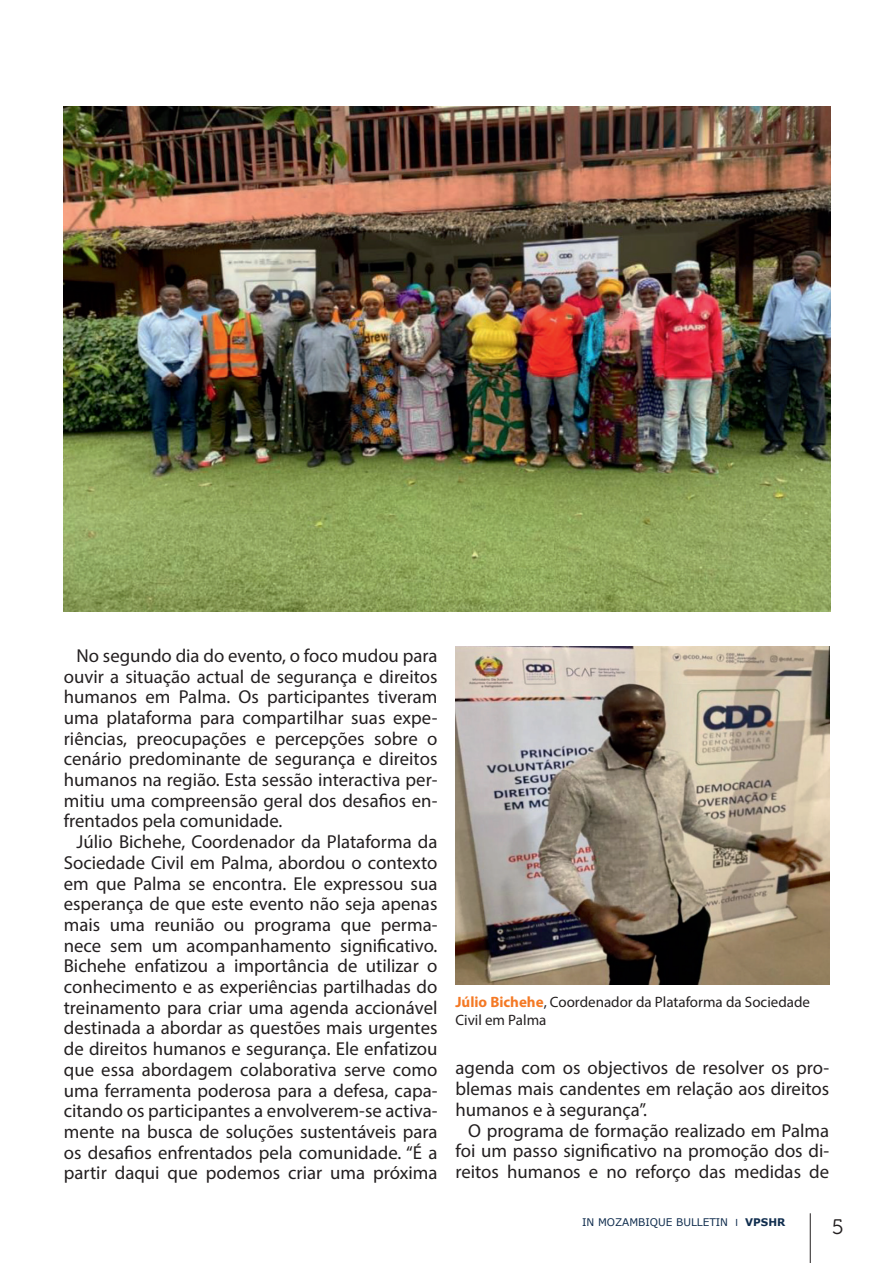
<style>
.page{position:relative;width:893px;height:1263px;background:#fff}
.page>*{position:absolute;margin:0;border:0;box-sizing:border-box;transform-origin:0 0}
.t1{font:21px "Museo 300";color:#231f20}
.t2{font:18.75px/20.7px "Myriad Pro";color:#231f20;text-align:justify}
.t3{font:15px/18px "Myriad Pro";color:#231f20}
.t4{font:10.5px "Verdana";color:#102d4e}
.s1{font-weight:700;color:#f47925}
.s2{font-family:"Myriad Pro"}
.s3{font-weight:700}
</style>
<div class="page">
<hr style="left:810px;top:1213px;width:1px;height:50px;background:#231f20">
<img style="left:64px;top:106px;width:766px;height:506px">
<img style="left:455px;top:646px;width:374px;height:338px">
<p class="t2" style="left:64px;top:645px;width:375px;text-indent:13px">No segundo dia do evento, o foco mudou para ouvir a situação actual de segurança e direitos humanos em Palma. Os participantes tiveram uma plataforma para compartilhar suas expe&shy;riências, preocupações e percepções sobre o cenário predominante de segurança e direitos humanos na região. Esta sessão interactiva per&shy;mitiu uma compreensão geral dos desafios en&shy;frentados pela comunidade.</p>
<p class="t2" style="left:64px;top:831px;width:375px;text-indent:13px">Júlio Bichehe, Coordenador da Plataforma da Sociedade Civil em Palma, abordou o contexto em que Palma se encontra. Ele expressou sua esperança de que este evento não seja apenas mais uma reunião ou programa que perma&shy;nece sem um acompanhamento significativo.<br>Bichehe enfatizou a importância de utilizar o conhecimento e as experiências partilhadas do treinamento para criar uma agenda accionável destinada a abordar as questões mais urgentes de direitos humanos e segurança. Ele enfatizou que essa abordagem colaborativa serve como uma ferramenta poderosa para a defesa, capa&shy;citando os participantes a envolverem-se activa&shy;mente na busca de soluções sustentáveis para os desafios enfrentados pela comunidade. “É a partir daqui que podemos criar uma próxima</p>
<p class="t3" style="left:455px;top:992px;width:356px"><span class="s1">Júlio Bichehe</span>, Coordenador da Plataforma da Sociedade<br>Civil em Palma</p>
<p class="t2" style="left:455px;top:1057px;width:375px">agenda com os objectivos de resolver os pro&shy;blemas mais candentes em relação aos direitos humanos e à segurança”.</p>
<p class="t2" style="left:455px;top:1119px;width:375px;text-indent:13px">O programa de formação realizado em Palma foi um passo significativo na promoção dos di&shy;reitos humanos e no reforço das medidas de</p>
<p class="t4" style="left:582px;top:1215px;width:205px">IN MOZAMBIQUE BULLETIN <span class="s2">I</span> <span class="s3">VPSHR</span></p>
<p class="t1" style="left:832px;top:1215px;width:13px">5</p>
</div>
